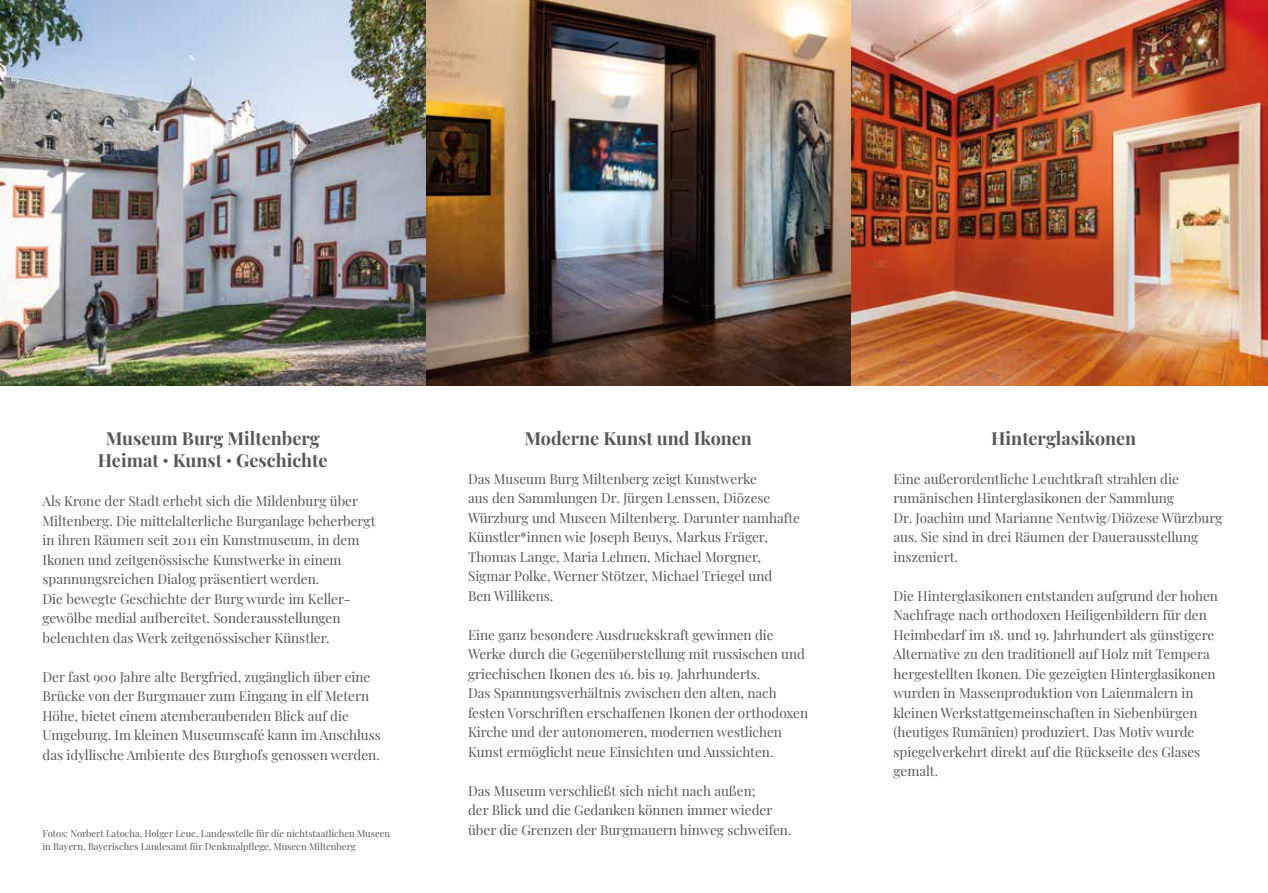
<style>
.page{position:relative;width:1268px;height:893px;background:#fff}
.page>*{position:absolute;margin:0;border:0;box-sizing:border-box;transform-origin:0 0}
.t1{font:700 18px/22.5px "Playfair Display";color:#565655;text-align:center}
.t2{font:13.5px/19.5px "Playfair Display";color:#565655}
.t3{font:9.45px/13.5px "Playfair Display";color:#565655}
</style>
<div class="page">
<img style="left:425px;top:0;width:425px;height:386px">
<img style="left:850px;top:0;width:417px;height:386px">
<img style="left:0;top:0;width:425px;height:386px">
<h1 class="t1" style="left:98px;top:425px;width:231px">Museum Burg Miltenberg<br>Heimat <sup>•</sup> Kunst <sup>•</sup> Geschichte</h1>
<p class="t2" style="left:43px;top:490px;width:334px">Als Krone der Stadt erhebt sich die Mildenburg über Miltenberg. Die mittelalterliche Burganlage beherbergt in ihren Räumen seit 2011 ein Kunstmuseum, in dem Ikonen und zeitgenössische Kunstwerke in einem spannungsreichen Dialog präsentiert werden.<br>Die bewegte Geschichte der Burg wurde im Keller&shy;gewölbe medial aufbereitet. Sonderausstellungen beleuchten das Werk zeitgenössischer Künstler.</p>
<p class="t2" style="left:43px;top:666px;width:340px">Der fast 900 Jahre alte Bergfried, zugänglich über eine Brücke von der Burgmauer zum Eingang in elf Metern Höhe, bietet einem atemberaubenden Blick auf die Umgebung. Im kleinen Museumscafé kann im Anschluss das idyllische Ambiente des Burghofs genossen werden.</p>
<p class="t3" style="left:43px;top:826px;width:349px">Fotos: Norbert Latocha, Holger Leue, Landesstelle für die nichtstaatlichen Museen in Bayern, Bayerisches Landesamt für Denkmalpflege, Museen Miltenberg</p>
<h1 class="t1" style="left:524px;top:425px;width:229px">Moderne Kunst und Ikonen</h1>
<p class="t2" style="left:468px;top:468px;width:333px">Das Museum Burg Miltenberg zeigt Kunstwerke<br>aus den Sammlungen Dr. Jürgen Lenssen, Diözese Würzburg und Museen Miltenberg. Darunter namhafte Künstler*innen wie Joseph Beuys, Markus Fräger, Thomas Lange, Maria Lehnen, Michael Morgner, Sigmar Polke, Werner Stötzer, Michael Triegel und<br>Ben Willikens.</p>
<p class="t2" style="left:468px;top:624px;width:341px">Eine ganz besondere Ausdruckskraft gewinnen die Werke durch die Gegenüberstellung mit russischen und griechischen Ikonen des 16. bis 19. Jahrhunderts.<br>Das Spannungsverhältnis zwischen den alten, nach festen Vorschriften erschaffenen Ikonen der orthodoxen Kirche und der autonomeren, modernen westlichen Kunst ermöglicht neue Einsichten und Aussichten.</p>
<p class="t2" style="left:468px;top:780px;width:325px">Das Museum verschließt sich nicht nach außen;<br>der Blick und die Gedanken können immer wieder über die Grenzen der Burgmauern hinweg schweifen.</p>
<h1 class="t1" style="left:991px;top:425px;width:146px">Hinterglasikonen</h1>
<p class="t2" style="left:893px;top:468px;width:330px">Eine außerordentliche Leuchtkraft strahlen die rumänischen Hinterglasikonen der Sammlung<br>Dr. Joachim und Marianne Nentwig/Diözese Würzburg aus. Sie sind in drei Räumen der Dauerausstellung inszeniert.</p>
<p class="t2" style="left:893px;top:585px;width:326px">Die Hinterglasikonen entstanden aufgrund der hohen Nachfrage nach orthodoxen Heiligenbildern für den Heimbedarf im 18. und 19. Jahrhundert als günstigere Alternative zu den traditionell auf Holz mit Tempera hergestellten Ikonen. Die gezeigten Hinterglasikonen wurden in Massenproduktion von Laienmalern in kleinen Werkstattgemeinschaften in Siebenbürgen (heutiges Rumänien) produziert. Das Motiv wurde spiegelverkehrt direkt auf die Rückseite des Glases gemalt.</p>
</div>
